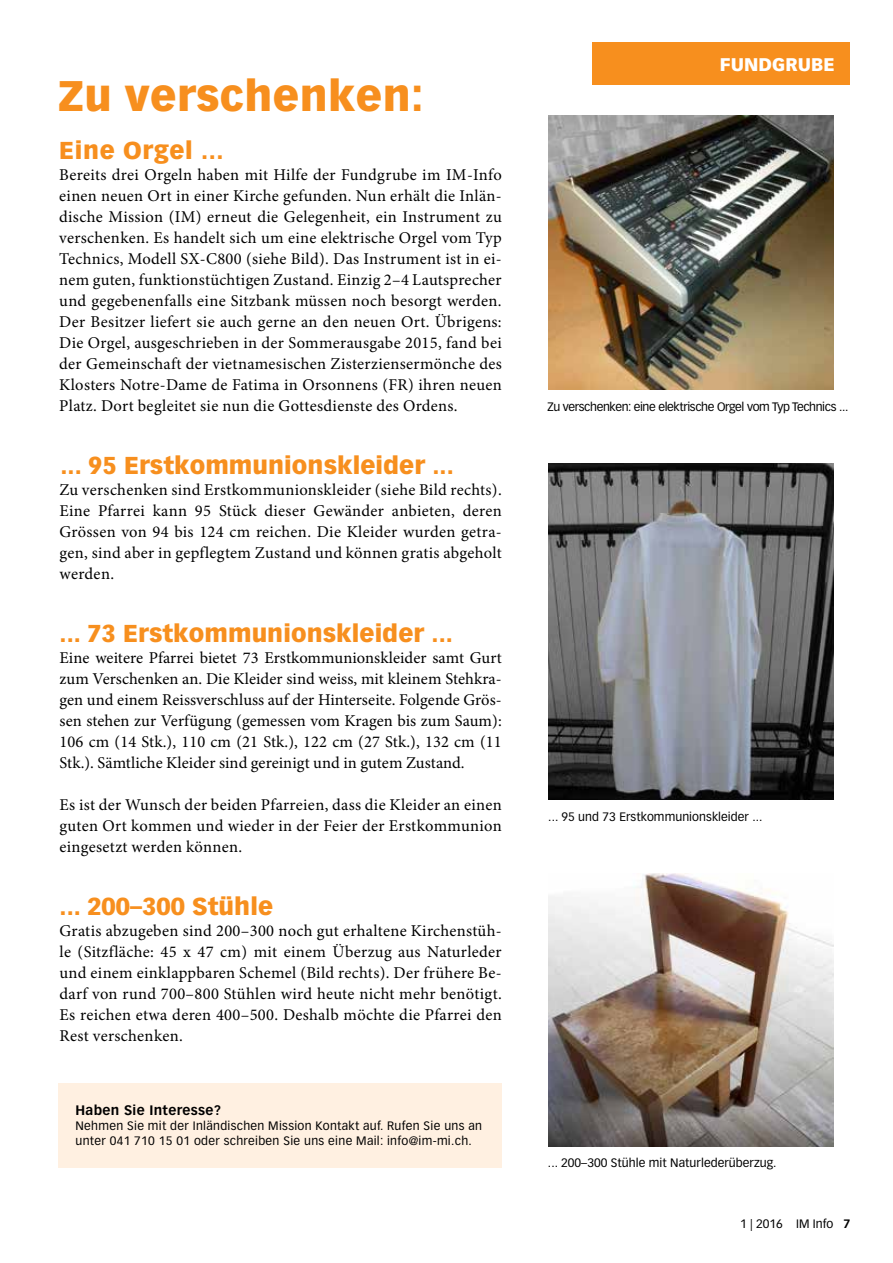
<style>
.page{position:relative;width:893px;height:1263px;background:#fff}
.page>*{position:absolute;margin:0;border:0;box-sizing:border-box;transform-origin:0 0}
.t1{font:900 42px "Vectora LT Std";letter-spacing:.01em;color:#f78f1e}
.t2{font:900 24px "Vectora LT Std";letter-spacing:.005em;color:#f78f1e}
.t3{font:900 24px "Vectora LT Std";letter-spacing:.025em;color:#f78f1e}
.t4{font:900 18px "Vectora LT Std";color:#fff}
.t5{font:16.5px/21px "Minion Pro";letter-spacing:.015em;color:#000;text-align:justify}
.t6{font:700 13.5px "Vectora LT Std";letter-spacing:.025em;color:#000}
.t7{font:12px/15px "Vectora LT Std";letter-spacing:.025em;color:#000}
.t8{font:12px "Vectora LT Std";letter-spacing:.005em;color:#000}
.t9{font:12px "Vectora LT Std";letter-spacing:-.03em;color:#000}
.s1{font-weight:700}
</style>
<div class="page">
<img style="left:549px;top:115px;width:284px;height:275px">
<img style="left:549px;top:463px;width:284px;height:336px">
<div style="left:592px;top:43px;width:258px;height:42px;background:#f78f1e"></div>
<div style="left:58px;top:1083px;width:444px;height:84px;background:#fff0e1"></div>
<img style="left:549px;top:873px;width:284px;height:273px">
<h1 class="t1" style="left:58px;top:70px;width:367px">Zu verschenken:</h1>
<h2 class="t3" style="left:59px;top:135px;width:166px">Eine Orgel ...</h2>
<p class="t5" style="left:59px;top:164px;width:444px">Bereits drei Orgeln haben mit Hilfe der Fundgrube im IM-Info einen neuen Ort in einer Kirche gefunden. Nun erhält die Inlän&shy;dische Mission (IM) erneut die Gelegenheit, ein Instrument zu verschenken. Es handelt sich um eine elektrische Orgel vom Typ Technics, Modell SX-C800 (siehe Bild). Das Instrument ist in ei&shy;nem guten, funktionstüchtigen Zustand. Einzig 2–4 Lautsprecher und gegebenenfalls eine Sitzbank müssen noch besorgt werden.<br>Der Besitzer liefert sie auch gerne an den neuen Ort. Übrigens:<br>Die Orgel, ausgeschrieben in der Sommerausgabe 2015, fand bei der Gemeinschaft der vietnamesischen Zisterziensermönche des Klosters Notre-Dame de Fatima in Orsonnens (FR) ihren neuen Platz. Dort begleitet sie nun die Gottesdienste des Ordens.</p>
<h2 class="t2" style="left:60px;top:450px;width:395px">... 95 Erstkommunionskleider ...</h2>
<p class="t5" style="left:60px;top:479px;width:444px">Zu verschenken sind Erstkommunionskleider (siehe Bild rechts).<br>Eine Pfarrei kann 95 Stück dieser Gewänder anbieten, deren Grössen von 94 bis 124 cm reichen. Die Kleider wurden getra&shy;gen, sind aber in gepflegtem Zustand und können gratis abgeholt werden.</p>
<h2 class="t2" style="left:60px;top:618px;width:395px">... 73 Erstkommunionskleider ...</h2>
<p class="t5" style="left:60px;top:647px;width:444px">Eine weitere Pfarrei bietet 73 Erstkommunionskleider samt Gurt zum Verschenken an. Die Kleider sind weiss, mit kleinem Stehkra&shy;gen und einem Reissverschluss auf der Hinterseite. Folgende Grös&shy;sen stehen zur Verfügung (gemessen vom Kragen bis zum Saum):<br>106 cm (14 Stk.), 110 cm (21 Stk.), 122 cm (27 Stk.), 132 cm (11<br>Stk.). Sämtliche Kleider sind gereinigt und in gutem Zustand.</p>
<p class="t5" style="left:60px;top:794px;width:444px">Es ist der Wunsch der beiden Pfarreien, dass die Kleider an einen guten Ort kommen und wieder in der Feier der Erstkommunion eingesetzt werden können.</p>
<h2 class="t2" style="left:60px;top:891px;width:215px">... 200–300 Stühle</h2>
<p class="t5" style="left:60px;top:920px;width:444px">Gratis abzugeben sind 200–300 noch gut erhaltene Kirchenstüh&shy;le (Sitzfläche: 45 x 47 cm) mit einem Überzug aus Naturleder und einem einklappbaren Schemel (Bild rechts). Der frühere Be&shy;darf von rund 700–800 Stühlen wird heute nicht mehr benötigt.<br>Es reichen etwa deren 400–500. Deshalb möchte die Pfarrei den Rest verschenken.</p>
<p class="t6" style="left:75px;top:1102px;width:147px">Haben Sie Interesse?</p>
<p class="t7" style="left:75px;top:1119px;width:408px">Nehmen Sie mit der Inländischen Mission Kontakt auf. Rufen Sie uns an unter 041 710 15 01 oder schreiben Sie uns eine Mail: info@im-mi.ch.</p>
<p class="t4" style="left:720px;top:53px;width:117px">FUNDGRUBE</p>
<p class="t9" style="left:547px;top:400px;width:302px">Zu verschenken: eine elektrische Orgel vom Typ Technics ...</p>
<p class="t8" style="left:548px;top:810px;width:216px">... 95 und 73 Erstkommunionskleider ...</p>
<p class="t8" style="left:548px;top:1156px;width:230px">... 200–300 Stühle mit Naturlederüberzug.</p>
<p class="t8" style="left:740px;top:1216px;width:112px">1 | 2016 IM Info <span class="s1">7</span></p>
</div>
